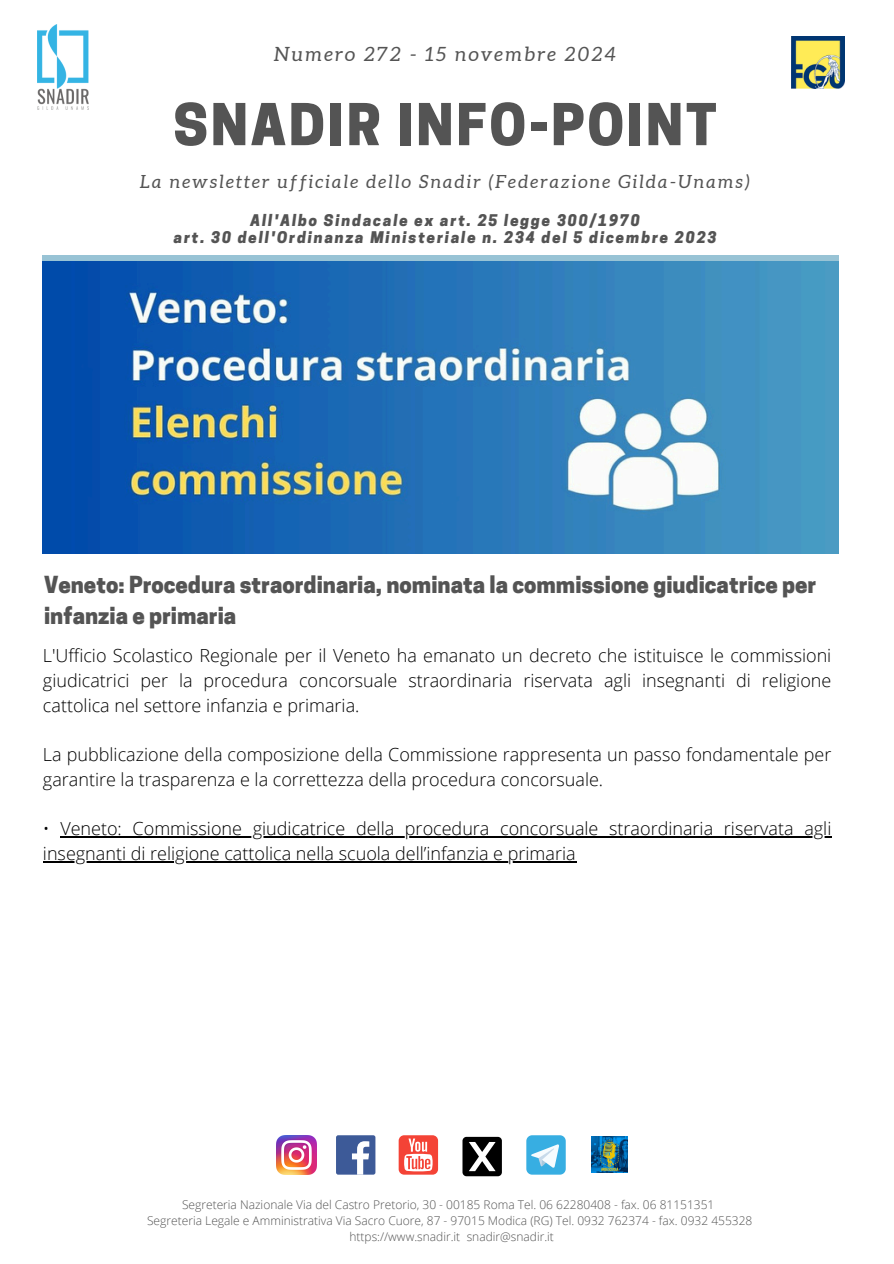
<style>
.page{position:relative;width:894px;height:1264px;background:#fff}
.page>*{position:absolute;margin:0;border:0;box-sizing:border-box;transform-origin:0 0}
.t1{font:800 54.15px "Cooper Hewitt";letter-spacing:.05em;color:#545454}
.t2{font:800 22.05px/30.3px "Cooper Hewitt";color:#545454}
.t3{font:italic 19.65px "Aleo";letter-spacing:.12em;color:#545454}
.t4{font:italic 18.15px "Aleo";letter-spacing:.12em;color:#545454}
.t5{font:300 18px/24.8px "Open Sans";color:#000;text-align:justify}
.t6{font:italic 800 15.15px/16.8px "Cooper Hewitt";letter-spacing:.12em;color:#545454;text-align:center}
.t7{font:300 12px "Open Sans";color:#545454}
</style>
<div class="page">
<div style="left:43px;top:255px;width:795px;height:6px;background:#98c3d5"></div>
<img style="left:37px;top:25px;width:52px;height:84px">
<img style="left:791px;top:36px;width:53px;height:53px">
<img style="left:277px;top:1135px;width:39px;height:39px">
<div style="left:336px;top:1135px;width:39px;height:39px;background:#3d5a98;border-radius:2px"></div>
<svg style="left:352px;top:1141px;width:17px;height:33px"></svg>
<div style="left:398px;top:1135px;width:40px;height:39px;background:#f44336;border-radius:5px"></div>
<svg style="left:404px;top:1138px;width:28px;height:33px"></svg>
<svg style="left:526px;top:1135px;width:39px;height:39px"></svg>
<img style="left:591px;top:1136px;width:36px;height:36px">
<svg style="left:462px;top:1136px;width:39px;height:40px"></svg>
<img style="left:43px;top:261px;width:795px;height:292px">
<hr style="left:60px;top:836px;width:771px;height:1px;background:#000">
<hr style="left:43px;top:861px;width:533px;height:1px;background:#000">
<p class="t3" style="left:274px;top:43px;width:343px">Numero 272 - 15 novembre 2024</p>
<p class="t1" style="left:173px;top:104px;width:544px">SNADIR INFO-POINT</p>
<p class="t4" style="left:140px;top:171px;width:611px">La newsletter ufficiale dello Snadir (Federazione Gilda-Unams)</p>
<p class="t6" style="left:174px;top:213px;width:544px">All'Albo Sindacale ex art. 25 legge 300/1970<br>art. 30 dell'Ordinanza Ministeriale n. 234 del 5 dicembre 2023</p>
<p class="t2" style="left:44px;top:572px;width:773px">Veneto: Procedura straordinaria, nominata la commissione giudicatrice per infanzia e primaria</p>
<h4 class="t5" style="left:43px;top:642px;width:789px">L'Ufficio Scolastico Regionale per il Veneto ha emanato un decreto che istituisce le commissioni giudicatrici per la procedura concorsuale straordinaria riservata agli insegnanti di religione cattolica nel settore infanzia e primaria.</h4>
<p class="t5" style="left:43px;top:741px;width:789px">La pubblicazione della composizione della Commissione rappresenta un passo fondamentale per garantire la trasparenza e la correttezza della procedura concorsuale.</p>
<h2 class="t5" style="left:43px;top:816px;width:8px">•</h2>
<h3 class="t5" style="left:60px;top:816px;width:772px">Veneto: Commissione giudicatrice della procedura concorsuale straordinaria riservata agli</h3>
<h3 class="t5" style="left:43px;top:840px;width:534px">insegnanti di religione cattolica nella scuola dell’infanzia e primaria</h3>
<h3 class="t7" style="left:182px;top:1196px;width:533px">Segreteria Nazionale Via del Castro Pretorio, 30 - 00185 Roma Tel. 06 62280408 - fax. 06 81151351</h3>
<p class="t7" style="left:147px;top:1212px;width:606px">Segreteria Legale e Amministrativa Via Sacro Cuore, 87 - 97015 Modica (RG) Tel. 0932 762374 - fax. 0932 455328</p>
<p class="t7" style="left:349px;top:1228px;width:206px">https://www.snadir.it snadir@snadir.it</p>
</div>
